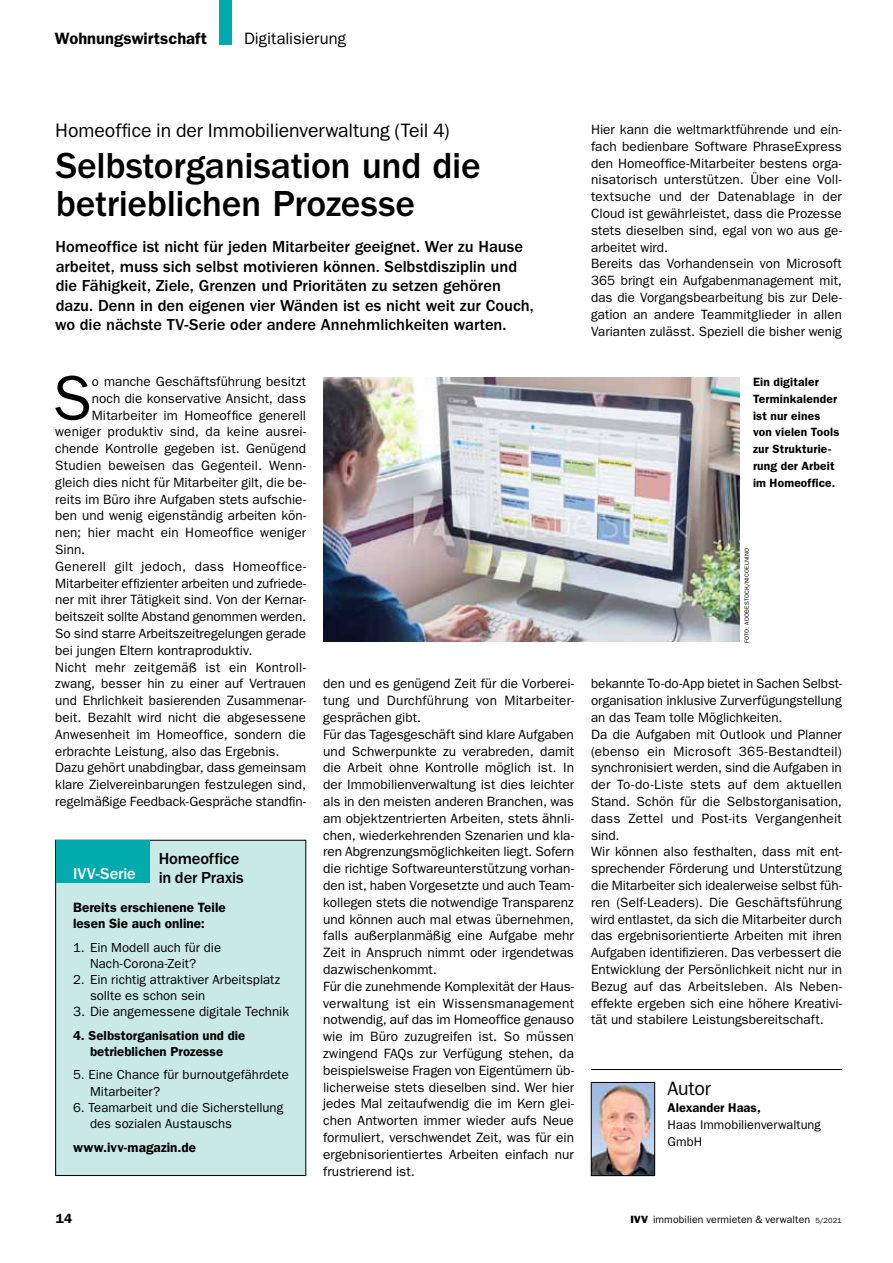
<style>
.page{position:relative;width:893px;height:1263px;background:#fff}
.page>*{position:absolute;margin:0;border:0;box-sizing:border-box;transform-origin:0 0}
.t1{font:63.3px "ITC Franklin Gothic Std";color:#000}
.t2{font:500 37.5px/37.5px "ITC Franklin Gothic Std";letter-spacing:-.01em;color:#000}
.t3{font:19.5px "ITC Franklin Gothic Std";letter-spacing:-.005em;color:#000}
.t4{font:500 16.5px/19.5px "ITC Franklin Gothic Std";color:#000}
.t5{font:600 16.5px "ITC Franklin Gothic Std";color:#000}
.t6{font:16.5px "ITC Franklin Gothic Std";color:#000}
.t7{font:500 16.5px "ITC Franklin Gothic Std";letter-spacing:-.01em;color:#fff}
.t8{font:13.5px/16.8px "ITC Franklin Gothic Std";color:#000}
.t9{font:600 13.5px/16px "ITC Franklin Gothic Std";color:#000}
.t10{font:13.5px "ITC Franklin Gothic Std";letter-spacing:.025em;color:#000}
.t11{font:13.5px "ITC Franklin Gothic Std";letter-spacing:.02em;color:#000}
.t12{font:13.2px/16.2px "ITC Franklin Gothic Std";color:#000}
.t13{font:600 13.2px/16.2px "ITC Franklin Gothic Std";color:#000;text-align:center}
.t14{font:12.75px/16.8px "ITC Franklin Gothic Std";color:#000}
.t15{font:600 12.75px "ITC Franklin Gothic Std";letter-spacing:.005em;color:#000}
.t16{font:600 12px/16.8px "ITC Franklin Gothic Std";letter-spacing:.015em;color:#000}
.t17{font:10.5px "ITC Franklin Gothic Std";letter-spacing:.005em;color:#000}
.t18{font:6px "ITC Franklin Gothic Std";letter-spacing:.035em;color:#000}
.s1{font-size:13.05px}
.s2{font-family:"ITC Franklin Gothic Std Hvy"}
.s3{font-size:7.5px}
</style>
<div class="page">
<hr style="left:591px;top:1069px;width:251px;height:1px;background:#000">
<img style="left:593px;top:1084px;width:60px;height:90px">
<div style="left:591px;top:1082px;width:64px;height:94px;border:1px solid #000"></div>
<img style="left:323px;top:377px;width:417px;height:264px">
<div style="left:56px;top:840px;width:250px;height:335px;background:#c9e9e6"></div>
<div style="left:55px;top:840px;width:251px;height:336px;border:1px solid #000"></div>
<div style="left:56px;top:840px;width:94px;height:43px;background:#00aaad"></div>
<p class="t5" style="left:55px;top:29px;width:154px">Wohnungswirtschaft</p>
<p class="t6" style="left:244px;top:29px;width:103px">Digitalisierung</p>
<h3 class="t3" style="left:55px;top:119px;width:396px">Homeoffice in der Immobilienverwaltung (Teil 4)</h3>
<h2 class="t2" style="left:56px;top:148px;width:427px">Selbstorganisation und die betrieblichen Prozesse</h2>
<p class="t4" style="left:55px;top:237px;width:480px">Homeoffice ist nicht für jeden Mitarbeiter geeignet. Wer zu Hause arbeitet, muss sich selbst motivieren können. Selbstdisziplin und die Fähigkeit, Ziele, Grenzen und Prioritäten zu setzen gehören dazu. Denn in den eigenen vier Wänden ist es nicht weit zur Couch, wo die nächste TV-Serie oder andere Annehmlichkeiten warten.</p>
<h1 class="t1" style="left:53px;top:362px;width:41px">S</h1>
<p class="t8" style="left:92px;top:373px;width:216px"><span class="s1">o</span> manche Geschäftsführung besitzt</p>
<p class="t8" style="left:92px;top:390px;width:216px">noch die konservative Ansicht, dass</p>
<p class="t8" style="left:92px;top:407px;width:216px">Mitarbeiter im Homeoffice generell</p>
<p class="t8" style="left:55px;top:423px;width:252px">weniger produktiv sind, da keine ausrei-</p>
<p class="t8" style="left:55px;top:440px;width:252px">chende Kontrolle gegeben ist. Genügend</p>
<p class="t8" style="left:55px;top:457px;width:252px">Studien beweisen das Gegenteil. Wenn-</p>
<p class="t8" style="left:55px;top:474px;width:252px">gleich dies nicht für Mitarbeiter gilt, die be-</p>
<p class="t8" style="left:55px;top:491px;width:252px">reits im Büro ihre Aufgaben stets aufschie-</p>
<p class="t8" style="left:55px;top:507px;width:252px">ben und wenig eigenständig arbeiten kön-</p>
<p class="t8" style="left:55px;top:524px;width:252px">nen; hier macht ein Homeoffice weniger</p>
<p class="t8" style="left:55px;top:541px;width:31px">Sinn.</p>
<p class="t10" style="left:55px;top:558px;width:252px">Generell gilt jedoch, dass Homeoffice-</p>
<p class="t8" style="left:55px;top:575px;width:252px">Mitarbeiter effizienter arbeiten und zufriede-</p>
<p class="t8" style="left:55px;top:591px;width:252px">ner mit ihrer Tätigkeit sind. Von der Kernar-</p>
<p class="t8" style="left:55px;top:608px;width:252px">beitszeit sollte Abstand genommen werden.</p>
<p class="t8" style="left:55px;top:625px;width:252px">So sind starre Arbeitszeitregelungen gerade</p>
<p class="t8" style="left:55px;top:642px;width:199px">bei jungen Eltern kontraproduktiv.</p>
<p class="t11" style="left:55px;top:659px;width:252px">Nicht mehr zeitgemäß ist ein Kontroll-</p>
<p class="t8" style="left:55px;top:675px;width:252px">zwang, besser hin zu einer auf Vertrauen</p>
<p class="t8" style="left:55px;top:692px;width:252px">und Ehrlichkeit basierenden Zusammenar-</p>
<p class="t8" style="left:55px;top:709px;width:252px">beit. Bezahlt wird nicht die abgesessene</p>
<p class="t8" style="left:55px;top:726px;width:252px">Anwesenheit im Homeoffice, sondern die</p>
<p class="t8" style="left:55px;top:743px;width:226px">erbrachte Leistung, also das Ergebnis.</p>
<p class="t8" style="left:55px;top:759px;width:252px">Dazu gehört unabdingbar, dass gemeinsam</p>
<p class="t8" style="left:55px;top:776px;width:252px">klare Zielvereinbarungen festzulegen sind,</p>
<p class="t8" style="left:55px;top:793px;width:252px">regelmäßige Feedback-Gespräche standfin-</p>
<p class="t4" style="left:159px;top:848px;width:87px">Homeoffice in der Praxis</p>
<p class="t9" style="left:73px;top:899px;width:154px">Bereits erschienene Teile lesen Sie auch online:</p>
<p class="t12" style="left:73px;top:939px;width:150px;text-align:center">1. Ein Modell auch für die<br>Nach-Corona-Zeit?</p>
<p class="t12" style="left:90px;top:971px;width:192px;text-indent:-17px">2. Ein richtig attraktiver Arbeitsplatz sollte es schon sein</p>
<p class="t8" style="left:73px;top:1003px;width:217px">3. Die angemessene digitale Technik</p>
<p class="t13" style="left:73px;top:1027px;width:174px">4. Selbstorganisation und die betrieblichen Prozesse</p>
<p class="t12" style="left:90px;top:1067px;width:200px;text-indent:-17px">5. Eine Chance für burnoutgefährdete<br>Mitarbeiter?</p>
<p class="t12" style="left:90px;top:1099px;width:195px;text-indent:-17px">6. Teamarbeit und die Sicherstellung des sozialen Austauschs</p>
<p class="t9" style="left:73px;top:1140px;width:125px">www.ivv-magazin.de</p>
<p class="t7" style="left:73px;top:864px;width:64px">IVV-Serie</p>
<p class="t8" style="left:323px;top:675px;width:252px">den und es genügend Zeit für die Vorberei&shy;tung und Durchführung von Mitarbeiter&shy;gesprächen gibt.<br>Für das Tagesgeschäft sind klare Aufgaben und Schwerpunkte zu verabreden, damit die Arbeit ohne Kontrolle möglich ist. In der Immobilienverwaltung ist dies leichter als in den meisten anderen Branchen, was am objektzentrierten Arbeiten, stets ähnli&shy;chen, wiederkehrenden Szenarien und kla&shy;ren Abgrenzungsmöglichkeiten liegt. Sofern die richtige Softwareunterstützung vorhan&shy;den ist, haben Vorgesetzte und auch Team&shy;kollegen stets die notwendige Transparenz und können auch mal etwas übernehmen, falls außerplanmäßig eine Aufgabe mehr Zeit in Anspruch nimmt oder irgendetwas dazwischenkommt.<br>Für die zunehmende Komplexität der Haus&shy;verwaltung ist ein Wissensmanagement notwendig, auf das im Homeoffice genauso wie im Büro zuzugreifen ist. So müssen zwingend FAQs zur Verfügung stehen, da beispielsweise Fragen von Eigentümern üb&shy;licherweise stets dieselben sind. Wer hier jedes Mal zeitaufwendig die im Kern glei&shy;chen Antworten immer wieder aufs Neue formuliert, verschwendet Zeit, was für ein ergebnisorientiertes Arbeiten einfach nur frustrierend ist.</p>
<p class="t8" style="left:591px;top:121px;width:252px">Hier kann die weltmarktführende und ein&shy;fach bedienbare Software PhraseExpress den Homeoffice-Mitarbeiter bestens orga&shy;nisatorisch unterstützen. Über eine Voll&shy;textsuche und der Datenablage in der Cloud ist gewährleistet, dass die Prozesse stets dieselben sind, egal von wo aus ge&shy;arbeitet wird.<br>Bereits das Vorhandensein von Microsoft 365 bringt ein Aufgabenmanagement mit, das die Vorgangsbearbeitung bis zur Dele&shy;gation an andere Teammitglieder in allen Varianten zulässt. Speziell die bisher wenig</p>
<p class="t16" style="left:753px;top:373px;width:88px">Ein digitaler<br>Terminkalender ist nur eines von vielen Tools zur Strukturie&shy;rung der Arbeit im Homeoffice.</p>
<p class="t18" style="left:743px;top:643px;width:96px;rotate:-90deg">FOTO: Adobestock/NicoElNino</p>
<p class="t8" style="left:591px;top:675px;width:252px">bekannte To-do-App bietet in Sachen Selbst&shy;organisation inklusive Zurverfügungstellung an das Team tolle Möglichkeiten.<br>Da die Aufgaben mit Outlook und Planner (ebenso ein Microsoft 365-Bestandteil) synchronisiert werden, sind die Aufgaben in der To-do-Liste stets auf dem aktuellen Stand. Schön für die Selbstorganisation, dass Zettel und Post-its Vergangenheit sind.<br>Wir können also festhalten, dass mit ent&shy;sprechender Förderung und Unterstützung die Mitarbeiter sich idealerweise selbst füh&shy;ren (Self-Leaders). Die Geschäftsführung wird entlastet, da sich die Mitarbeiter durch das ergebnisorientierte Arbeiten mit ihren Aufgaben identifizieren. Das verbessert die Entwicklung der Persönlichkeit nicht nur in Bezug auf das Arbeitsleben. Als Neben&shy;effekte ergeben sich eine höhere Kreativi&shy;tät und stabilere Leistungsbereitschaft.</p>
<h3 class="t3" style="left:668px;top:1077px;width:45px">Autor</h3>
<p class="t15" style="left:668px;top:1100px;width:95px">Alexander Haas,</p>
<p class="t14" style="left:668px;top:1116px;width:155px">Haas Immobilienverwaltung<br>GmbH</p>
<p class="t9" style="left:56px;top:1211px;width:18px">14</p>
<p class="t17" style="left:630px;top:1214px;width:213px"><span class="s2">IVV</span> immobilien vermieten &amp; verwalten <span class="s3">5/2021</span></p>
</div>
